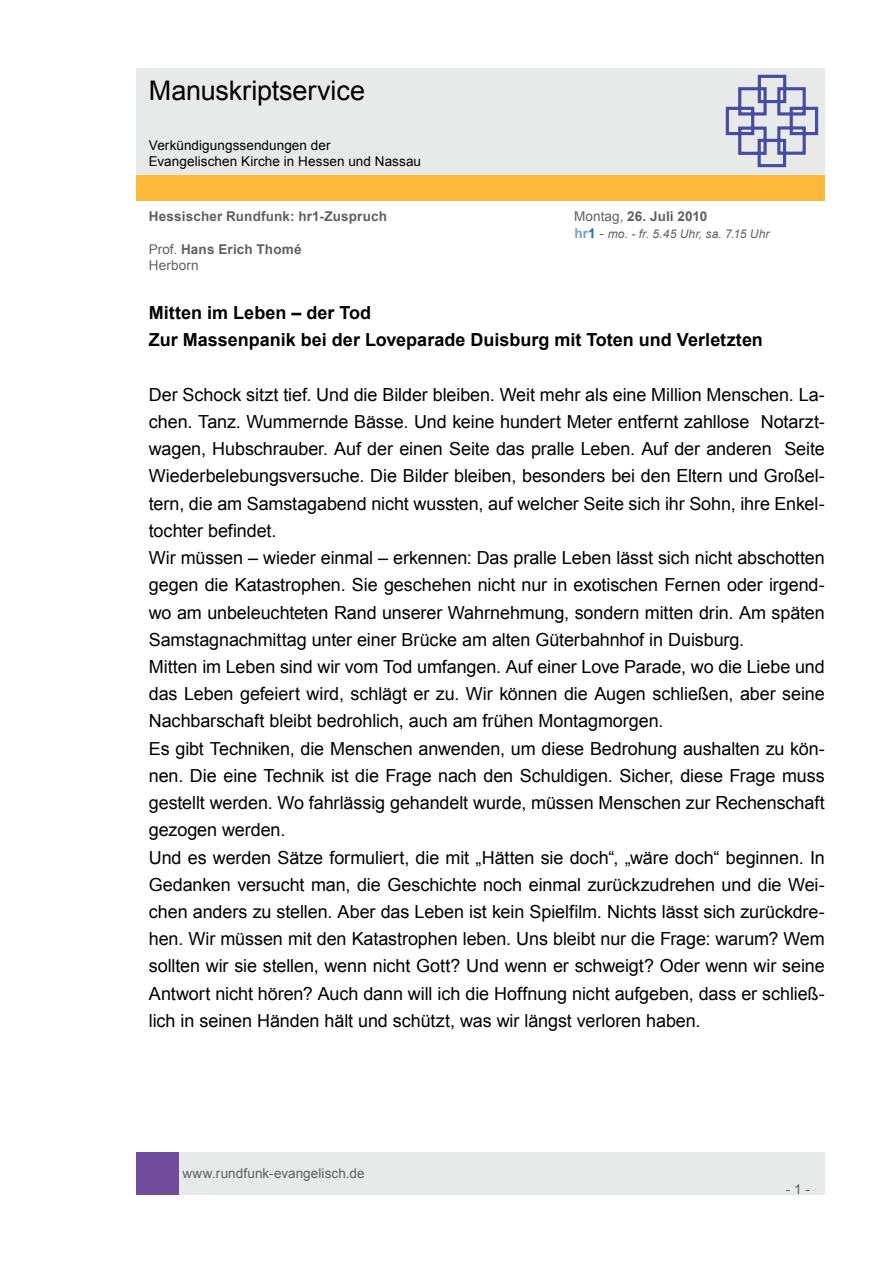
<style>
.page{position:relative;width:893px;height:1263px;background:#fff}
.page>*{position:absolute;margin:0;border:0;box-sizing:border-box;transform-origin:0 0}
.t1{font:27px "Arial";letter-spacing:-.005em;color:#000}
.t2{font:18px/27.2px "Arial";letter-spacing:-.005em;color:#000}
.t3{font:700 18px/27.2px "Arial";color:#000}
.t4{font:700 13.5px/16.2px "Arial";letter-spacing:.015em;color:#606060}
.t5{font:13.5px/16.2px "Arial";letter-spacing:.005em;color:#000}
.t6{font:13.5px "Arial";letter-spacing:.005em;color:#606060}
.t7{font:italic 12px "Arial";letter-spacing:.015em;color:#606060}
.s1{font-weight:400}
.s2{font-weight:700;font-style:normal;font-size:13.5px;color:#71a0cc}
.s3{font-weight:700;font-style:normal;font-size:13.5px;color:#2369b2}
.s4{font-style:normal;font-size:13.5px}
</style>
<div class="page">
<div style="left:179px;top:1152px;width:646px;height:43px;background:#e8e9e9"></div>
<div style="left:136px;top:1152px;width:43px;height:43px;background:#704c9c"></div>
<div style="left:136px;top:175px;width:689px;height:26px;background:#ffb93a"></div>
<div style="left:136px;top:68px;width:689px;height:106px;background:#e8e9e9"></div>
<svg style="left:725px;top:74px;width:94px;height:94px"></svg>
<h1 class="t1" style="left:149px;top:73px;width:218px">Manuskriptservice</h1>
<p class="t5" style="left:149px;top:137px;width:274px">Verkündigungssendungen der<br>Evangelischen Kirche in Hessen und Nassau</p>
<p class="t4" style="left:149px;top:209px;width:240px">Hessischer Rundfunk: hr1-Zuspruch</p>
<p class="t4" style="left:574px;top:209px;width:135px"><span class="s1">Montag,</span> 26. Juli 2010</p>
<p class="t7" style="left:574px;top:226px;width:197px"><span class="s2">hr</span><span class="s3">1</span> <span class="s4">-</span> mo. - fr. 5.45 Uhr, sa. 7.15 Uhr</p>
<p class="t4" style="left:149px;top:241px;width:154px"><span class="s1">Prof.</span> Hans Erich Thomé<br><span class="s1">Herborn</span></p>
<p class="t3" style="left:149px;top:300px;width:616px">Mitten im Leben – der Tod<br>Zur Massenpanik bei der Loveparade Duisburg mit Toten und Verletzten</p>
<p class="t2" style="left:149px;top:381px;width:678px">Der Schock sitzt tief. Und die Bilder bleiben. Weit mehr als eine Million Menschen. La&shy;chen. Tanz. Wummernde Bässe. Und keine hundert Meter entfernt zahllose Notarzt&shy;wagen, Hubschrauber. Auf der einen Seite das pralle Leben. Auf der anderen Seite Wiederbelebungsversuche. Die Bilder bleiben, besonders bei den Eltern und Großel&shy;tern, die am Samstagabend nicht wussten, auf welcher Seite sich ihr Sohn, ihre Enkel&shy;tochter befindet.<br>Wir müssen – wieder einmal – erkennen: Das pralle Leben lässt sich nicht abschotten gegen die Katastrophen. Sie geschehen nicht nur in exotischen Fernen oder irgend&shy;wo am unbeleuchteten Rand unserer Wahrnehmung, sondern mitten drin. Am späten Samstagnachmittag unter einer Brücke am alten Güterbahnhof in Duisburg.<br>Mitten im Leben sind wir vom Tod umfangen. Auf einer Love Parade, wo die Liebe und das Leben gefeiert wird, schlägt er zu. Wir können die Augen schließen, aber seine Nachbarschaft bleibt bedrohlich, auch am frühen Montagmorgen.<br>Es gibt Techniken, die Menschen anwenden, um diese Bedrohung aushalten zu kön&shy;nen. Die eine Technik ist die Frage nach den Schuldigen. Sicher, diese Frage muss gestellt werden. Wo fahrlässig gehandelt wurde, müssen Menschen zur Rechenschaft gezogen werden.<br>Und es werden Sätze formuliert, die mit „Hätten sie doch“, „wäre doch“ beginnen. In Gedanken versucht man, die Geschichte noch einmal zurückzudrehen und die Wei&shy;chen anders zu stellen. Aber das Leben ist kein Spielfilm. Nichts lässt sich zurückdre&shy;hen. Wir müssen mit den Katastrophen leben. Uns bleibt nur die Frage: warum? Wem sollten wir sie stellen, wenn nicht Gott? Und wenn er schweigt? Oder wenn wir seine Antwort nicht hören? Auch dann will ich die Hoffnung nicht aufgeben, dass er schließ&shy;lich in seinen Händen hält und schützt, was wir längst verloren haben.</p>
<p class="t6" style="left:182px;top:1164px;width:184px">www.rundfunk-evangelisch.de</p>
<p class="t6" style="left:786px;top:1180px;width:26px">- 1 -</p>
</div>
